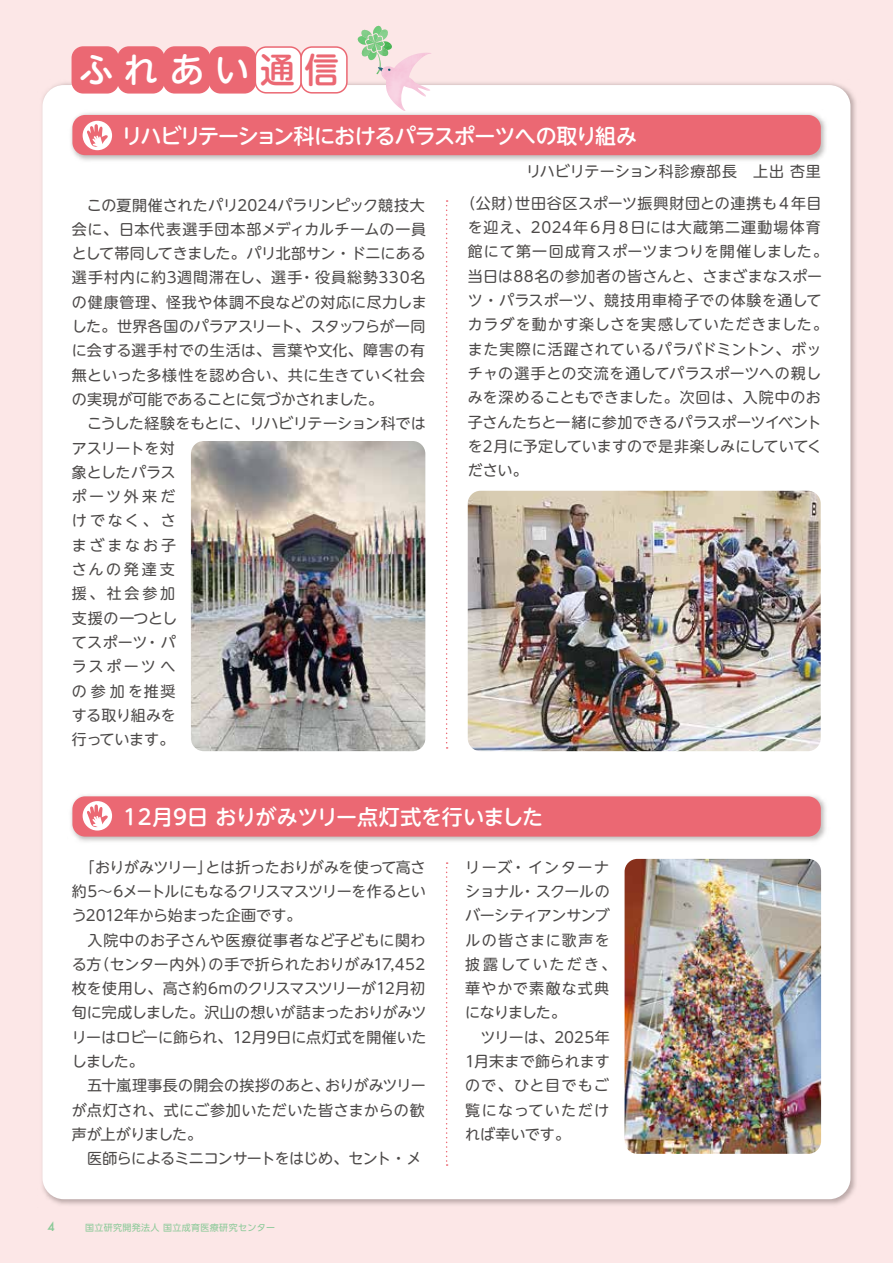
<style>
.page{position:relative;width:893px;height:1263px;background:#fce7e7}
.page>*{position:absolute;margin:0;border:0;box-sizing:border-box;transform-origin:0 0}
.t1{font:500 34.65px "UD Shin M Go Pro";letter-spacing:.28em;color:#fff}
.t2{font:500 21px "UD Shin M Go Pro";letter-spacing:-.04em;color:#fff}
.t3{font:500 21px "UD Shin M Go Pro";letter-spacing:-.005em;color:#fff}
.t4{font:15px/24.3px "UD Shin M Go Pro";letter-spacing:.01em;color:#4c4948}
.t5{font:15px/24.3px "UD Shin M Go Pro";letter-spacing:-.01em;color:#4c4948}
.t6{font:500 12px "Futura";color:#89c997}
.t7{font:9px "UD Shin Go Pro";letter-spacing:.04em;color:#89c997}
.s1{color:#eb6873}
</style>
<div class="page">
<div style="left:43px;top:85px;width:807px;height:1114px;background:#fff;border-radius:21px"></div>
<svg style="left:446px;top:200px;width:2px;height:549px"></svg>
<img style="left:71px;top:113px;width:755px;height:48px">
<div style="left:72px;top:115px;width:749px;height:40px;background:#eb6873;border-radius:13px"></div>
<div style="left:83px;top:121px;width:29px;height:29px;background:#fff;border-radius:50%"></div>
<svg style="left:87px;top:124px;width:21px;height:23px"></svg>
<div style="left:72px;top:47px;width:46px;height:46px;background:#eb6873;border-radius:11px"></div>
<div style="left:72px;top:46px;width:47px;height:48px;border:2px solid #eb6873;border-radius:11px"></div>
<div style="left:118px;top:47px;width:46px;height:46px;background:#eb6873;border-radius:11px"></div>
<div style="left:117px;top:46px;width:48px;height:48px;border:2px solid #eb6873;border-radius:11px"></div>
<div style="left:164px;top:47px;width:46px;height:46px;background:#eb6873;border-radius:11px"></div>
<div style="left:163px;top:46px;width:47px;height:48px;border:2px solid #eb6873;border-radius:11px"></div>
<div style="left:210px;top:47px;width:45px;height:46px;background:#eb6873;border-radius:11px"></div>
<div style="left:209px;top:46px;width:47px;height:48px;border:2px solid #eb6873;border-radius:11px"></div>
<div style="left:255px;top:47px;width:46px;height:46px;background:#fff;border-radius:11px"></div>
<div style="left:255px;top:46px;width:47px;height:48px;border:2px solid #eb6873;border-radius:11px"></div>
<div style="left:301px;top:47px;width:46px;height:46px;background:#fff;border-radius:11px"></div>
<div style="left:300px;top:46px;width:48px;height:48px;border:2px solid #eb6873;border-radius:11px"></div>
<svg style="left:357px;top:25px;width:75px;height:86px"></svg>
<svg style="left:446px;top:862px;width:2px;height:304px"></svg>
<img style="left:70px;top:795px;width:756px;height:47px">
<div style="left:72px;top:796px;width:749px;height:40px;background:#eb6873;border-radius:13px"></div>
<div style="left:83px;top:801px;width:29px;height:29px;background:#fff;border-radius:50%"></div>
<svg style="left:87px;top:804px;width:21px;height:23px"></svg>
<img style="left:191px;top:441px;width:234px;height:310px">
<img style="left:468px;top:491px;width:353px;height:260px">
<img style="left:625px;top:859px;width:196px;height:295px">
<h1 class="t1" style="left:79px;top:42px;width:262px">ふれあい<span class="s1">通信</span></h1>
<h2 class="t2" style="left:121px;top:119px;width:517px">リハビリテーション科におけるパラスポーツへの取り組み</h2>
<p class="t4" style="left:526px;top:159px;width:296px">リハビリテーション科診療部長　上出 杏里</p>
<p class="t4" style="left:72px;top:192px;width:356px;text-indent:15px">この夏開催されたパリ2024パラリンピック競技大会に、日本代表選手団本部メディカルチームの一員として帯同してきました。パリ北部サン・ドニにある選手村内に約3週間滞在し、選手・役員総勢330名の健康管理、怪我や体調不良などの対応に尽力しました。世界各国のパラアスリート、スタッフらが一同に会する選手村での生活は、言葉や文化、障害の有無といった多様性を認め合い、共に生きていく社会の実現が可能であることに気づかされました。<br>　こうした経験をもとに、リハビリテーション科ではアスリートを対<br>象としたパラス<br>ポーツ外来だ<br>けでなく、さ<br>まざまなお子<br>さんの発達支<br>援、社会参加<br>支援の一つとし<br>てスポーツ・パ<br>ラスポーツへ<br>の参加を推奨<br>する取り組みを<br>行っています。</p>
<p class="t4" style="left:468px;top:190px;width:362px;text-indent:-8px">（公財）世田谷区スポーツ振興財団との連携も４年目を迎え、2024年６月８日には大蔵第二運動場体育館にて第一回成育スポーツまつりを開催しました。当日は88名の参加者の皆さんと、さまざまなスポーツ・パラスポーツ、競技用車椅子での体験を通してカラダを動かす楽しさを実感していただきました。また実際に活躍されているパラバドミントン、ボッチャの選手との交流を通してパラスポーツへの親しみを深めることもできました。次回は、入院中のお子さんたちと一緒に参加できるパラスポーツイベントを2月に予定していますので是非楽しみにしていてください。</p>
<h2 class="t3" style="left:123px;top:800px;width:422px">12月9日 おりがみツリー点灯式を行いました</h2>
<p class="t4" style="left:465px;top:854px;width:153px">リーズ・インターナショナル・スクールのバーシティアンサンブルの皆さまに歌声を披露していただき、華やかで素敵な式典になりました。<br>　ツリーは、2025年<br>1月末まで飾られますので、ひと目でもご覧になっていただければ幸いです。</p>
<p class="t5" style="left:72px;top:854px;width:356px;text-indent:8px">「おりがみツリー」とは折ったおりがみを使って高さ約5～6メートルにもなるクリスマスツリーを作るという2012年から始まった企画です。<br>　入院中のお子さんや医療従事者など子どもに関わる方（センター内外）の手で折られたおりがみ17,452枚を使用し、高さ約6mのクリスマスツリーが12月初旬に完成しました。沢山の想いが詰まったおりがみツリーはロビーに飾られ、12月9日に点灯式を開催いたしました。<br>　五十嵐理事長の開会の挨拶のあと、おりがみツリーが点灯され、式にご参加いただいた皆さまからの歓声が上がりました。<br>　医師らによるミニコンサートをはじめ、セント・メ</p>
<p class="t6" style="left:48px;top:1218px;width:9px">4</p>
<p class="t7" style="left:85px;top:1220px;width:192px">国立研究開発法人 国立成育医療研究センター</p>
</div>
